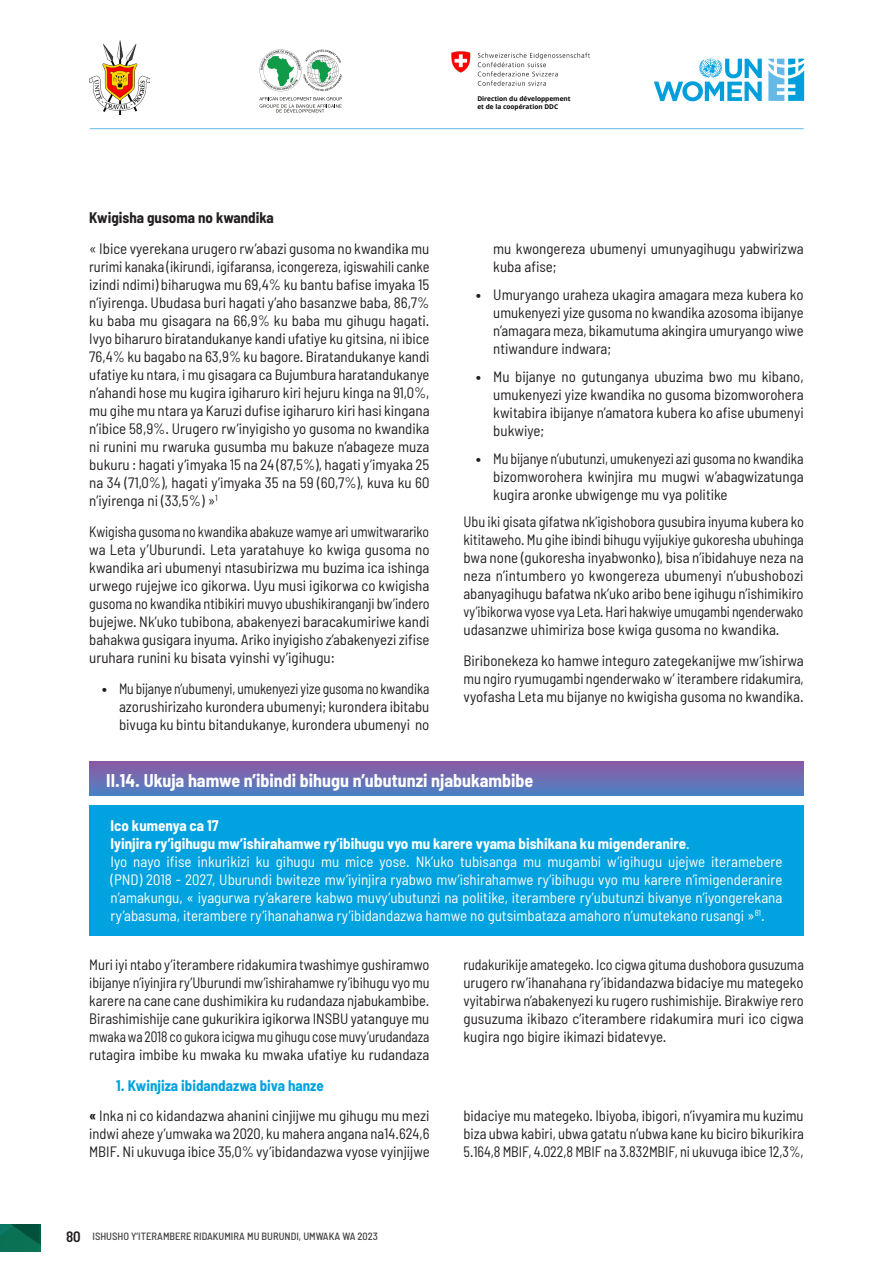
<style>
.page{position:relative;width:893px;height:1263px;background:#fff}
.page>*{position:absolute;margin:0;border:0;box-sizing:border-box;transform-origin:0 0}
.TABLE_HEADER_2{font:700 semi-condensed 18px "Barlow";color:#fff}
.t1{font:semi-condensed 15px/18px "Barlow";color:#231f20;text-align:justify}
.t2{font:semi-condensed 15px/18px "Barlow";color:#231f20;text-align:justify;scale:.92 1}
.t3{font:semi-condensed 15px/18px "Barlow";color:#fff;text-align:justify}
.t4{font:semi-condensed 15px/18px "Barlow";color:#231f20;text-align:justify;scale:.94 1}
.t5{font:semi-condensed 15px/18px "Barlow";color:#231f20;text-align:justify;scale:.96 1}
.t6{font:semi-condensed 15px/18px "Barlow";color:#231f20;text-align:justify;scale:.91 1}
.t7{font:700 semi-condensed 15px "Barlow";color:#fff}
.t8{font:700 semi-condensed 15px "Barlow";color:#00a2df}
.t9{font:700 semi-condensed 15px "Barlow";color:#231f20}
.t10{font:500 semi-condensed 10.5px "Barlow";color:#414142}
.t11{font:700 6.6px/8.7px "Open Sans";color:#000}
.s1{font-weight:800}
.s2{font-weight:400}
.s3{font-weight:700}
.s4{font-weight:600;font-size:15px;color:#231f20}
</style>
<div class="page">
<svg style="left:0;top:1224px;width:40px;height:27px"></svg>
<img style="left:451px;top:51px;width:139px;height:35px">
<svg style="left:259px;top:97px;width:83px;height:16px"></svg>
<svg style="left:260px;top:49px;width:82px;height:42px"></svg>
<img style="left:90px;top:41px;width:60px;height:74px">
<svg style="left:654px;top:58px;width:108px;height:43px"></svg>
<svg style="left:768px;top:59px;width:36px;height:42px"></svg>
<hr style="left:90px;top:128px;width:714px;height:1px;background:#66b8e6">
<div style="left:89px;top:762px;width:715px;height:34px;background:linear-gradient(to bottom,#8d5aa4,#4b81c3)"></div>
<div style="left:89px;top:806px;width:715px;height:130px;background:#00a2df"></div>
<p class="t11" style="left:477px;top:94px;width:95px">Direction du développement et de la coopération DDC</p>
<p class="t9" style="left:89px;top:209px;width:186px">Kwigisha gusoma no kwandika</p>
<p class="t1" style="left:89px;top:239px;width:342px">« Ibice vyerekana urugero rw’abazi gusoma no kwandika mu rurimi kanaka (ikirundi, igifaransa, icongereza, igiswahili canke izindi ndimi) biharugwa mu 69,4% ku bantu bafise imyaka 15 n’iyirenga. Ubudasa buri hagati y’aho basanzwe baba, 86,7% ku baba mu gisagara na 66,9% ku baba mu gihugu hagati.<br>Ivyo biharuro biratandukanye kandi ufatiye ku gitsina, ni ibice 76,4% ku bagabo na 63,9% ku bagore. Biratandukanye kandi ufatiye ku ntara, i mu gisagara ca Bujumbura haratandukanye n’ahandi hose mu kugira igiharuro kiri hejuru kinga na 91,0%, mu gihe mu ntara ya Karuzi dufise igiharuro kiri hasi kingana n’ibice 58,9%. Urugero rw’inyigisho yo gusoma no kwandika ni runini mu rwaruka gusumba mu bakuze n’abageze muza bukuru : hagati y’imyaka 15 na 24 (87,5%), hagati y’imyaka 25 na 34 (71,0%), hagati y’imyaka 35 na 59 (60,7%), kuva ku 60 n’iyirenga ni (33,5%) »<sup>1</sup></p>
<p class="t2" style="left:89px;top:522px;width:371px">Kwigisha gusoma no kwandika abakuze wamye ari umwitwarariko wa Leta y’Uburundi. Leta yaratahuye ko kwiga gusoma no kwandika ari ubumenyi ntasubirizwa mu buzima ica ishinga urwego rujejwe ico gikorwa. Uyu musi igikorwa co kwigisha gusoma no kwandika ntibikiri muvyo ubushikiranganji bw’indero bujejwe. Nk’uko tubibona, abakenyezi baracakumiriwe kandi bahakwa gusigara inyuma. Ariko inyigisho z’abakenyezi zifise uruhara runini ku bisata vyinshi vy’igihugu:</p>
<p class="t6" style="left:119px;top:679px;width:343px;text-indent:-17px"><span class="s1">•</span> Mu bijanye n’ubumenyi, umukenyezi yize gusoma no kwandika azorushirizaho kurondera ubumenyi; kurondera ibitabu bivuga ku bintu bitandukanye, kurondera ubumenyi no</p>
<p class="t1" style="left:493px;top:239px;width:312px">mu kwongereza ubumenyi umunyagihugu yabwirizwa kuba afise;</p>
<p class="t1" style="left:493px;top:285px;width:312px;text-indent:-17px"><span class="s1">•</span> Umuryango uraheza ukagira amagara meza kubera ko umukenyezi yize gusoma no kwandika azosoma ibijanye n’amagara meza, bikamutuma akingira umuryango wiwe ntiwandure indwara;</p>
<p class="t1" style="left:493px;top:367px;width:312px;text-indent:-17px"><span class="s1">•</span> Mu bijanye no gutunganya ubuzima bwo mu kibano, umukenyezi yize kwandika no gusoma bizomworohera kwitabira ibijanye n’amatora kubera ko afise ubumenyi bukwiye;</p>
<p class="t4" style="left:493px;top:449px;width:332px;text-indent:-17px"><span class="s1">•</span> Mu bijanye n’ubutunzi, umukenyezi azi gusoma no kwandika bizomworohera kwinjira mu mugwi w’abagwizatunga kugira aronke ubwigenge mu vya politike</p>
<p class="t5" style="left:463px;top:512px;width:356px">Ubu iki gisata gifatwa nk’igishobora gusubira inyuma kubera ko kititaweho. Mu gihe ibindi bihugu vyijukiye gukoresha ubuhinga bwa none (gukoresha inyabwonko), bisa n’ibidahuye neza na neza n’intumbero yo kwongereza ubumenyi n’ubushobozi abanyagihugu bafatwa nk’uko aribo bene igihugu n’ishimikiro vy’ibikorwa vyose vya Leta. Hari hakwiye umugambi ngenderwako udasanzwe uhimiriza bose kwiga gusoma no kwandika.</p>
<p class="t1" style="left:463px;top:651px;width:342px">Biribonekeza ko hamwe integuro zategekanijwe mw’ishirwa mu ngiro ryumugambi ngenderwako w’ iterambere ridakumira, vyofasha Leta mu bijanye no kwigisha gusoma no kwandika.</p>
<p class="TABLE_HEADER_2" style="left:106px;top:770px;width:429px">II.14. Ukuja hamwe n’ibindi bihugu n’ubutunzi njabukambibe</p>
<p class="t7" style="left:111px;top:816px;width:110px">Ico kumenya ca 17</p>
<p class="t7" style="left:111px;top:834px;width:581px">Iyinjira ry’igihugu mw’ishirahamwe ry’ibihugu vyo mu karere vyama bishikana ku migenderanire<span class="s2">.</span></p>
<p class="t3" style="left:111px;top:852px;width:673px">Iyo nayo ifise inkurikizi ku gihugu mu mice yose. Nk’uko tubisanga mu mugambi w’igihugu ujejwe iteramebere (PND) 2018 - 2027, Uburundi bwiteze mw’iyinjira ryabwo mw’ishirahamwe ry’ibihugu vyo mu karere n’imigenderanire n’amakungu, « iyagurwa ry’akarere kabwo muvy’ubutunzi na politike, iterambere ry’ubutunzi bivanye n’iyongerekana ry’abasuma, iterambere ry’ihanahanwa ry’ibidandazwa hamwe no gutsimbataza amahoro n’umutekano rusangi »<sup>81</sup>.</p>
<p class="t1" style="left:89px;top:955px;width:342px">Muri iyi ntabo y’iterambere ridakumira twashimye gushiramwo ibijanye n’iyinjira ry’Uburundi mw’ishirahamwe ry’ibihugu vyo mu karere na cane cane dushimikira ku rudandaza njabukambibe.<br>Birashimishije cane gukurikira igikorwa INSBU yatanguye mu mwaka wa 2018 co gukora icigwa mu gihugu cose muvy’urudandaza rutagira imbibe ku mwaka ku mwaka ufatiye ku rudandaza</p>
<p class="t4" style="left:463px;top:955px;width:364px">rudakurikije amategeko. Ico cigwa gituma dushobora gusuzuma urugero rw’ihanahana ry’ibidandazwa bidaciye mu mategeko vyitabirwa n’abakenyezi ku rugero rushimishije. Birakwiye rero gusuzuma ikibazo c’iterambere ridakumira muri ico cigwa kugira ngo bigire ikimazi bidatevye.</p>
<p class="t8" style="left:116px;top:1076px;width:209px">1. Kwinjiza ibidandazwa biva hanze</p>
<p class="t1" style="left:89px;top:1106px;width:342px"><span class="s3">«</span> Inka ni co kidandazwa ahanini cinjijwe mu gihugu mu mezi indwi aheze y’umwaka wa 2020, ku mahera angana na14.624,6<br>MBIF. Ni ukuvuga ibice 35,0% vy’ibidandazwa vyose vyinjijwe</p>
<p class="t1" style="left:463px;top:1106px;width:342px">bidaciye mu mategeko. Ibiyoba, ibigori, n’ivyamira mu kuzimu biza ubwa kabiri, ubwa gatatu n’ubwa kane ku biciro bikurikira 5.164,8 MBIF, 4.022,8 MBIF na 3.832MBIF, ni ukuvuga ibice 12,3%,</p>
<p class="t10" style="left:66px;top:1230px;width:313px"><span class="s4">80</span> ISHUSHO Y’ITERAMBERE RIDAKUMIRA MU BURUNDI, UMWAKA WA 2023</p>
</div>
